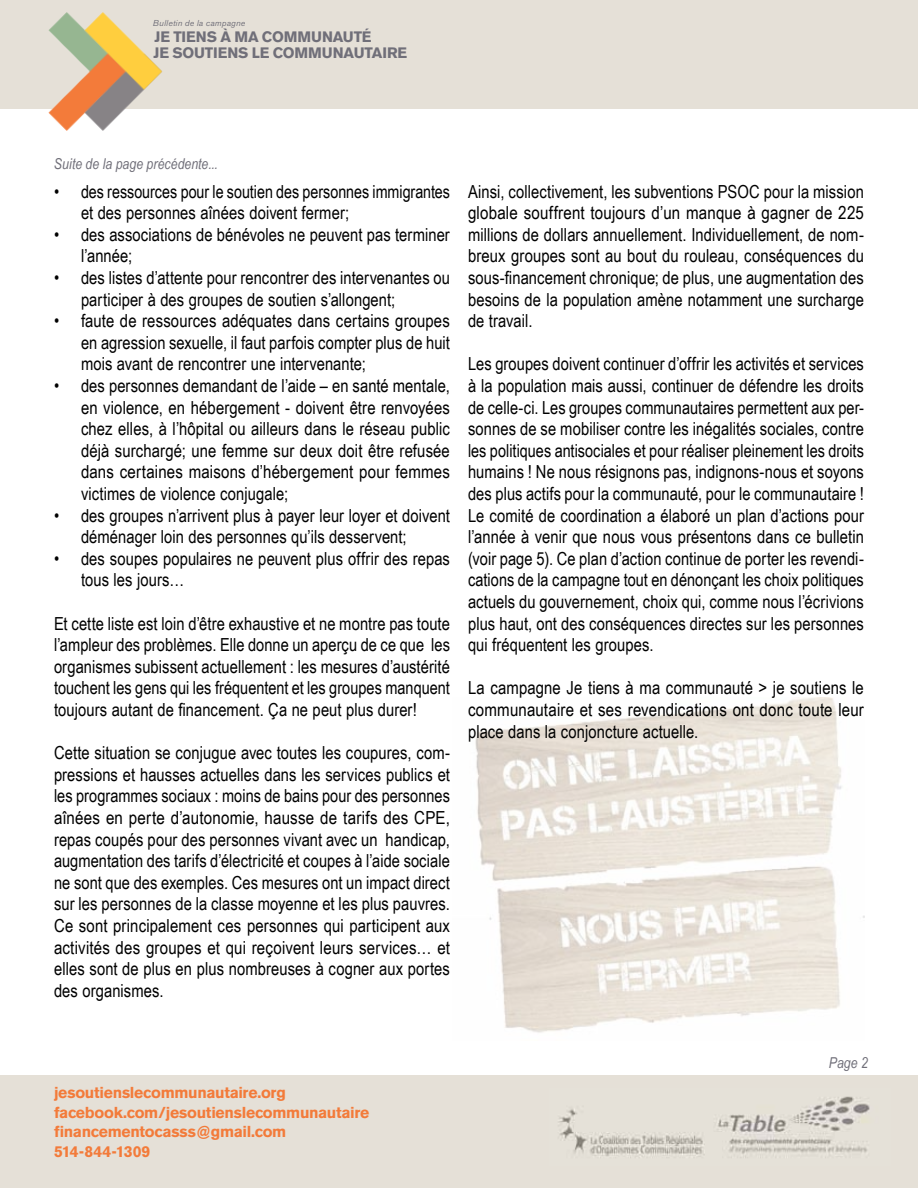
<style>
.page{position:relative;width:918px;height:1188px;background:#fff}
.page>*{position:absolute;margin:0;border:0;box-sizing:border-box;transform-origin:0 0}
.t1{font:18px/21.6px "Arial Narrow";letter-spacing:.005em;color:#000;text-align:justify}
.t2{font:700 15.75px/19.5px "Akzidenz Grotesk BE";letter-spacing:-.02em;color:#f37b3a}
.t3{font:700 15px/16.4px "Akzidenz Grotesk BE";letter-spacing:-.01em;color:#706f79}
.t4{font:italic 15px "Arial Narrow";letter-spacing:.005em;color:#706f79}
.t5{font:italic 8.55px "Akzidenz Grotesk BE";letter-spacing:.025em;color:#706f79}
</style>
<div class="page">
<div style="left:0;top:0;width:918px;height:109px;background:#e5e0d7"></div>
<div style="left:0;top:1075px;width:918px;height:113px;background:#e5e0d7"></div>
<img style="left:559px;top:1096px;width:311px;height:62px">
<img style="left:475px;top:698px;width:389px;height:335px">
<img style="left:48px;top:12px;width:114px;height:119px">
<p class="t5" style="left:153px;top:17px;width:94px">Bulletin de la campagne</p>
<p class="t3" style="left:153px;top:28px;width:255px">JE TIENS À MA COMMUNAUTÉ<br>JE SOUTIENS LE COMMUNAUTAIRE</p>
<p class="t4" style="left:54px;top:153px;width:166px">Suite de la page précédente...</p>
<p class="t1" style="left:81px;top:180px;width:371px;text-indent:-27px">• des ressources pour le soutien des personnes immigrantes et des personnes aînées doivent fermer;</p>
<p class="t1" style="left:81px;top:223px;width:370px;text-indent:-27px">• des associations de bénévoles ne peuvent pas terminer l’année;</p>
<p class="t1" style="left:81px;top:266px;width:371px;text-indent:-27px">• des listes d’attente pour rencontrer des intervenantes ou participer à des groupes de soutien s’allongent;</p>
<p class="t1" style="left:81px;top:309px;width:370px;text-indent:-27px">• faute de ressources adéquates dans certains groupes en agression sexuelle, il faut parfois compter plus de huit mois avant de rencontrer une intervenante;</p>
<p class="t1" style="left:81px;top:374px;width:371px;text-indent:-27px">• des personnes demandant de l’aide – en santé mentale, en violence, en hébergement - doivent être renvoyées chez elles, à l’hôpital ou ailleurs dans le réseau public déjà surchargé; une femme sur deux doit être refusée dans certaines maisons d’hébergement pour femmes victimes de violence conjugale;</p>
<p class="t1" style="left:81px;top:504px;width:371px;text-indent:-27px">• des groupes n’arrivent plus à payer leur loyer et doivent déménager loin des personnes qu’ils desservent;</p>
<p class="t1" style="left:81px;top:547px;width:371px;text-indent:-27px">• des soupes populaires ne peuvent plus offrir des repas tous les jours…</p>
<p class="t1" style="left:54px;top:612px;width:397px">Et cette liste est loin d’être exhaustive et ne montre pas toute l’ampleur des problèmes. Elle donne un aperçu de ce que les organismes subissent actuellement : les mesures d’austérité touchent les gens qui les fréquentent et les groupes manquent toujours autant de financement. Ça ne peut plus durer!</p>
<p class="t1" style="left:54px;top:741px;width:398px">Cette situation se conjugue avec toutes les coupures, com&shy;pressions et hausses actuelles dans les services publics et les programmes sociaux : moins de bains pour des personnes aînées en perte d’autonomie, hausse de tarifs des CPE, repas coupés pour des personnes vivant avec un handicap, augmentation des tarifs d’électricité et coupes à l’aide sociale ne sont que des exemples. Ces mesures ont un impact direct sur les personnes de la classe moyenne et les plus pauvres.<br>Ce sont principalement ces personnes qui participent aux activités des groupes et qui reçoivent leurs services… et elles sont de plus en plus nombreuses à cogner aux portes des organismes.</p>
<p class="t1" style="left:468px;top:180px;width:397px">Ainsi, collectivement, les subventions PSOC pour la mission globale souffrent toujours d’un manque à gagner de 225 millions de dollars annuellement. Individuellement, de nom&shy;breux groupes sont au bout du rouleau, conséquences du sous-financement chronique; de plus, une augmentation des besoins de la population amène notamment une surcharge de travail.</p>
<p class="t1" style="left:468px;top:352px;width:398px">Les groupes doivent continuer d’offrir les activités et services à la population mais aussi, continuer de défendre les droits de celle-ci. Les groupes communautaires permettent aux per&shy;sonnes de se mobiliser contre les inégalités sociales, contre les politiques antisociales et pour réaliser pleinement les droits humains ! Ne nous résignons pas, indignons-nous et soyons des plus actifs pour la communauté, pour le communautaire !<br>Le comité de coordination a élaboré un plan d’actions pour l’année à venir que nous vous présentons dans ce bulletin (voir page 5). Ce plan d’action continue de porter les revendi&shy;cations de la campagne tout en dénonçant les choix politiques actuels du gouvernement, choix qui, comme nous l’écrivions plus haut, ont des conséquences directes sur les personnes qui fréquentent les groupes.</p>
<p class="t1" style="left:468px;top:676px;width:398px">La campagne Je tiens à ma communauté &gt; je soutiens le communautaire et ses revendications ont donc toute leur place dans la conjoncture actuelle.</p>
<p class="t2" style="left:54px;top:1083px;width:317px">jesoutienslecommunautaire.org facebook.com/jesoutienslecommunautaire financementocasss@gmail.com<br>514-844-1309</p>
<p class="t4" style="left:829px;top:1052px;width:41px">Page 2</p>
</div>
